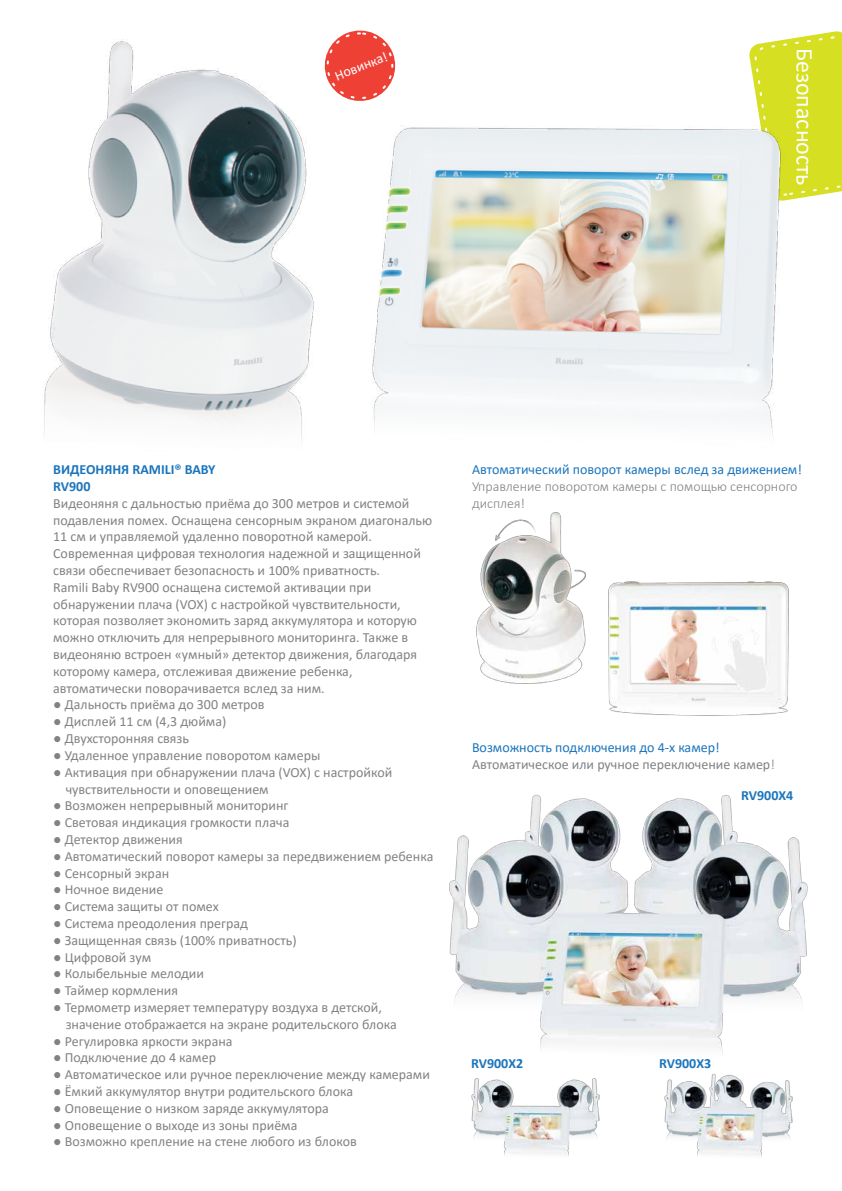
<style>
.page{position:relative;width:842px;height:1191px;background:#fff}
.page>*{position:absolute;margin:0;border:0;box-sizing:border-box;transform-origin:0 0}
.t1{font:24px "Calibri";color:#fff}
.t2{font:14px/16.8px "Calibri";color:#808284}
.t3{font:300 14px/16.8px "Calibri";color:#808284}
.t4{font:700 14px/16.8px "Calibri";color:#1b75bc}
.t5{font:14px "Calibri";color:#1b75bc}
.t6{font:14px "Calibri";color:#fff}
.s1{color:#1b75bc}
.s2{font-weight:300}
</style>
<div class="page">
<div style="left:808px;top:31px;width:34px;height:166px;background:#d6df22"></div>
<img style="left:476px;top:620px;width:313px;height:96px">
<img style="left:449px;top:794px;width:359px;height:261px">
<img style="left:471px;top:1078px;width:129px;height:78px">
<img style="left:664px;top:1074px;width:129px;height:83px">
<img style="left:44px;top:30px;width:764px;height:590px">
<p class="t6" style="left:332px;top:67px;width:57px;rotate:-22deg">Новинка!</p>
<h1 class="t1" style="left:821px;top:48px;width:140px;rotate:90deg">Безопасность</h1>
<p class="t4" style="left:53px;top:461px;width:164px">ВИДЕОНЯНЯ RAMILI® BABY<br>RV900</p>
<p class="t2" style="left:53px;top:494px;width:381px">Видеоняня с дальностью приёма до 300 метров и системой подавления помех. Оснащена сенсорным экраном диагональю 11 см и управляемой удаленно поворотной камерой.<br>Современная цифровая технология надежной и защищенной связи обеспечивает безопасность и 100% приватность.<br>Ramili Baby RV900 оснащена системой активации при обнаружении плача (VOX) с настройкой чувствительности, которая позволяет экономить заряд аккумулятора и которую можно отключить для непрерывного мониторинга. Также в видеоняню встроен «умный» детектор движения, благодаря которому камера, отслеживая движение ребенка, автоматически поворачивается вслед за ним.</p>
<p class="t2" style="left:53px;top:696px;width:213px">● Дальность приёма до 300 метров</p>
<p class="t2" style="left:53px;top:713px;width:175px">● Дисплей 11 см (4,3 дюйма)</p>
<p class="t2" style="left:53px;top:729px;width:137px">● Двухсторонняя связь</p>
<p class="t2" style="left:53px;top:746px;width:269px">● Удаленное управление поворотом камеры</p>
<p class="t2" style="left:66px;top:763px;width:328px;text-indent:-12px">● Активация при обнаружении плача (VOX) с настройкой чувствительности и оповещением</p>
<p class="t2" style="left:53px;top:797px;width:237px">● Возможен непрерывный мониторинг</p>
<p class="t2" style="left:53px;top:813px;width:238px">● Световая индикация громкости плача</p>
<p class="t2" style="left:53px;top:830px;width:131px">● Детектор движения</p>
<p class="t2" style="left:53px;top:847px;width:382px">● Автоматический поворот камеры за передвижением ребенка</p>
<p class="t2" style="left:53px;top:864px;width:117px">● Сенсорный экран</p>
<p class="t2" style="left:53px;top:881px;width:112px">● Ночное видение</p>
<p class="t2" style="left:53px;top:897px;width:167px">● Система защиты от помех</p>
<p class="t2" style="left:53px;top:914px;width:196px">● Система преодоления преград</p>
<p class="t2" style="left:53px;top:931px;width:245px">● Защищенная связь (100% приватность)</p>
<p class="t2" style="left:53px;top:948px;width:99px">● Цифровой зум</p>
<p class="t2" style="left:53px;top:965px;width:152px">● Колыбельные мелодии</p>
<p class="t2" style="left:53px;top:981px;width:126px">● Таймер кормления</p>
<p class="t2" style="left:66px;top:998px;width:333px;text-indent:-12px">● Термометр измеряет температуру воздуха в детской, значение отображается на экране родительского блока</p>
<p class="t2" style="left:53px;top:1032px;width:181px">● Регулировка яркости экрана</p>
<p class="t2" style="left:53px;top:1049px;width:164px">● Подключение до 4 камер</p>
<p class="t2" style="left:53px;top:1065px;width:378px">● Автоматическое или ручное переключение между камерами</p>
<p class="t2" style="left:53px;top:1082px;width:301px">● Ёмкий аккумулятор внутри родительского блока</p>
<p class="t2" style="left:53px;top:1099px;width:277px">● Оповещение о низком заряде аккумулятора</p>
<p class="t2" style="left:53px;top:1116px;width:246px">● Оповещение о выходе из зоны приёма</p>
<p class="t2" style="left:53px;top:1133px;width:305px">● Возможно крепление на стене любого из блоков</p>
<p class="t5" style="left:472px;top:460px;width:331px">Автоматический поворот камеры вслед за движением!</p>
<p class="t3" style="left:472px;top:478px;width:327px">Управление поворотом камеры с помощью сенсорного дисплея!</p>
<p class="t2" style="left:472px;top:739px;width:304px"><span class="s1">Возможность подключения до 4-х камер!<br></span>Автоматическое или ручное переключение камер<span class="s2">!</span></p>
<p class="t4" style="left:471px;top:1054px;width:54px">RV900X2</p>
<p class="t4" style="left:741px;top:786px;width:54px">RV900X4</p>
<p class="t4" style="left:659px;top:1054px;width:54px">RV900X3</p>
</div>
